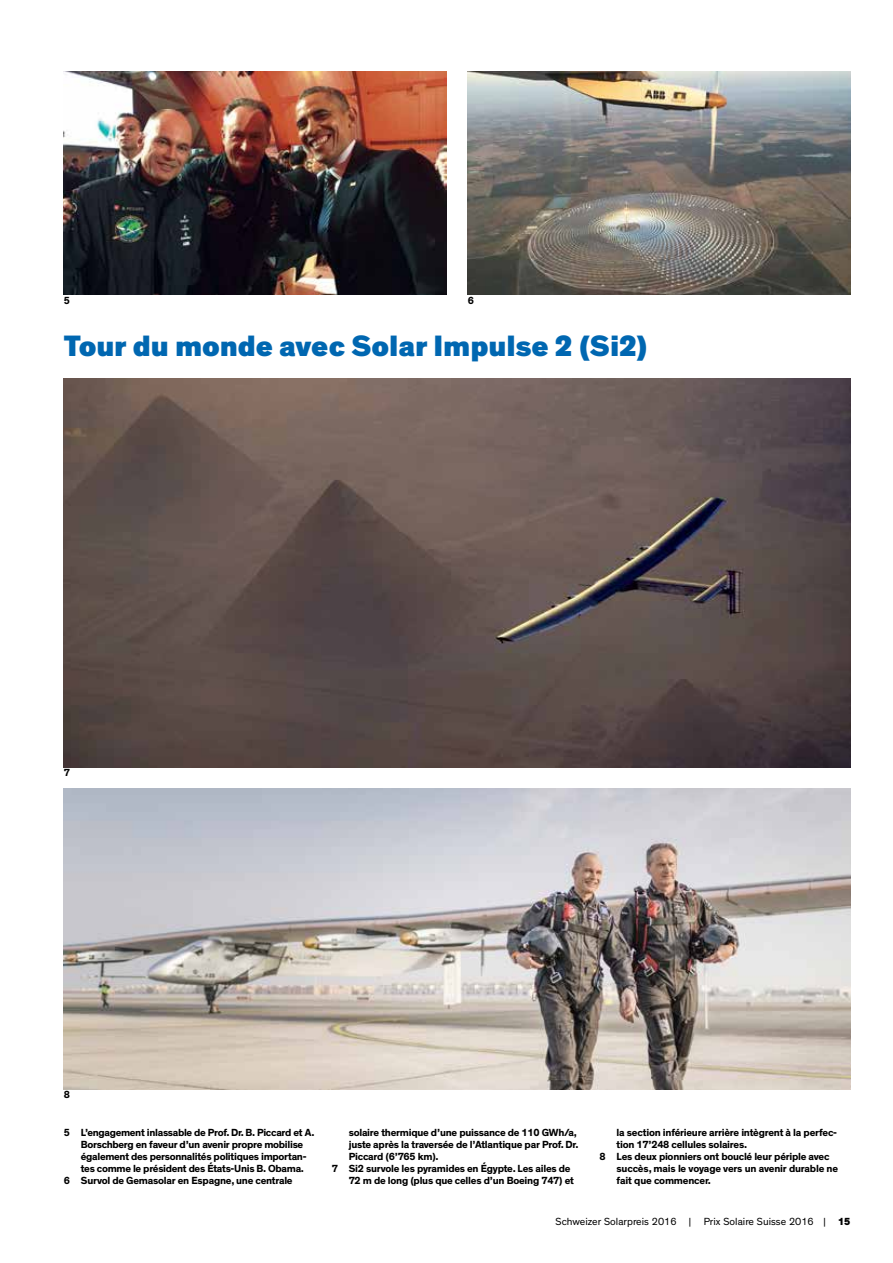
<style>
.page{position:relative;width:893px;height:1263px;background:#fff}
.page>*{position:absolute;margin:0;border:0;box-sizing:border-box;transform-origin:0 0}
.t1{font:900 30px "Theinhardt";letter-spacing:-.005em;color:#0067b1}
.t2{font:700 10.5px "Theinhardt";letter-spacing:-.025em;color:#000}
.t3{font:10.5px "Theinhardt";color:#000}
.s1{font-weight:800}
</style>
<div class="page">
<img style="left:468px;top:71px;width:382px;height:224px">
<img style="left:64px;top:71px;width:382px;height:224px">
<img style="left:64px;top:378px;width:786px;height:390px">
<img style="left:64px;top:788px;width:786px;height:301px">
<p class="t2" style="left:64px;top:294px;width:8px">5</p>
<p class="t2" style="left:468px;top:294px;width:8px">6</p>
<h1 class="t1" style="left:64px;top:327px;width:585px">Tour du monde avec Solar Impulse 2 (Si2)</h1>
<p class="t2" style="left:64px;top:766px;width:8px">7</p>
<p class="t2" style="left:64px;top:1088px;width:8px">8</p>
<p class="t2" style="left:64px;top:1126px;width:252px">5 L’engagement inlassable de Prof. Dr. B. Piccard et A.</p>
<p class="t2" style="left:81px;top:1138px;width:224px">Borschberg en faveur d’un avenir propre mobilise</p>
<p class="t2" style="left:81px;top:1150px;width:227px">également des personnalités politiques importan-</p>
<p class="t2" style="left:81px;top:1162px;width:225px">tes comme le président des États-Unis B. Obama.</p>
<p class="t2" style="left:64px;top:1174px;width:230px">6 Survol de Gemasolar en Espagne, une centrale</p>
<p class="t2" style="left:349px;top:1126px;width:230px">solaire thermique d’une puissance de 110 GWh/a,</p>
<p class="t2" style="left:349px;top:1138px;width:231px">juste après la traversée de l’Atlantique par Prof. Dr.</p>
<p class="t2" style="left:349px;top:1150px;width:92px">Piccard (6’765 km).</p>
<p class="t2" style="left:332px;top:1162px;width:240px">7 Si2 survole les pyramides en Égypte. Les ailes de</p>
<p class="t2" style="left:349px;top:1174px;width:227px">72 m de long (plus que celles d’un Boeing 747) et</p>
<p class="t2" style="left:617px;top:1126px;width:222px">la section inférieure arrière intègrent à la perfec-</p>
<p class="t2" style="left:617px;top:1138px;width:132px">tion 17’248 cellules solaires.</p>
<p class="t2" style="left:600px;top:1150px;width:231px">8 Les deux pionniers ont bouclé leur périple avec</p>
<p class="t2" style="left:617px;top:1162px;width:223px">succès, mais le voyage vers un avenir durable ne</p>
<p class="t2" style="left:617px;top:1174px;width:96px">fait que commencer.</p>
<p class="t3" style="left:555px;top:1215px;width:296px">Schweizer Solarpreis 2016 | Prix Solaire Suisse 2016 | <span class="s1">15</span></p>
</div>
